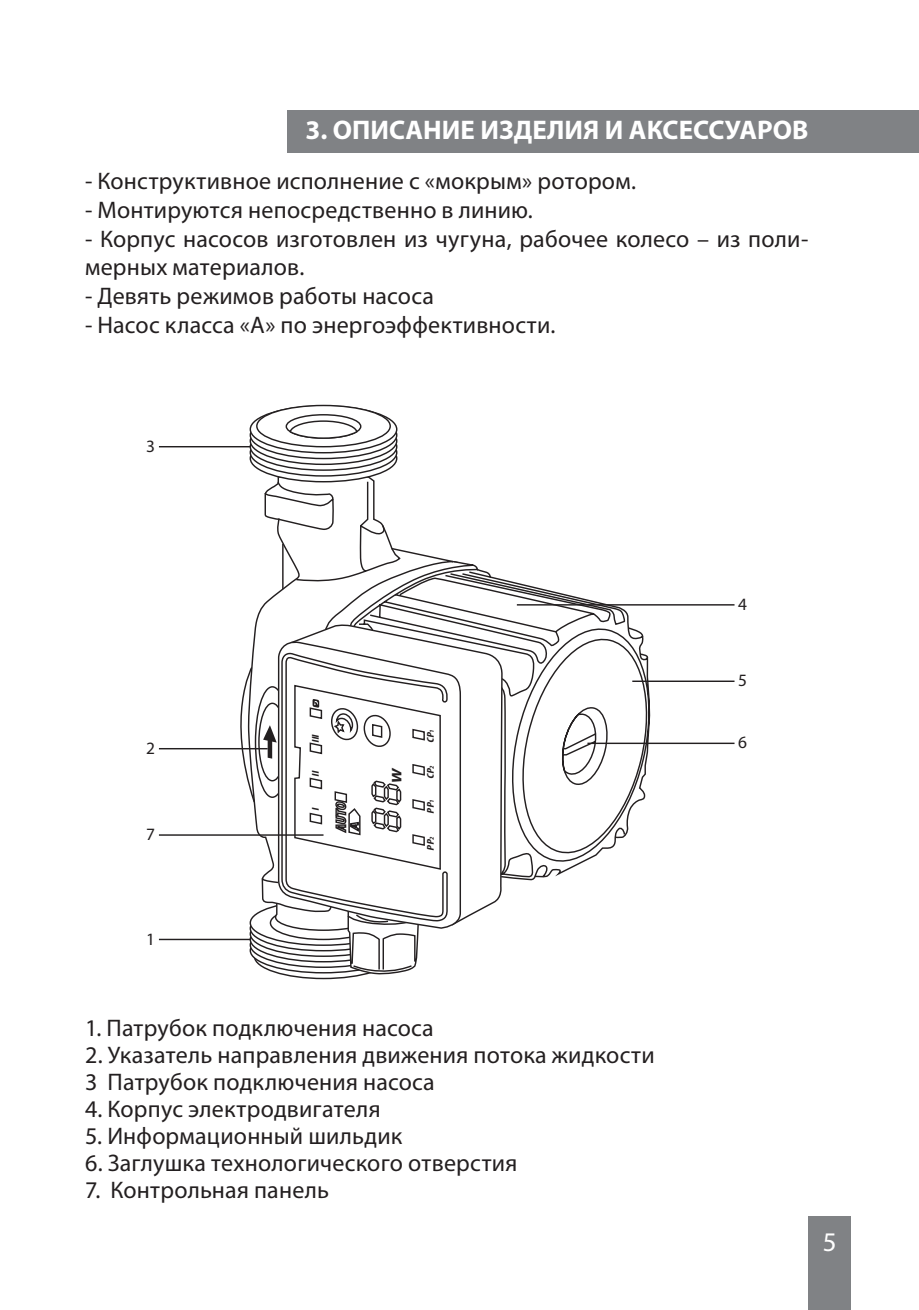
<style>
.page{position:relative;width:919px;height:1310px;background:#fff}
.page>*{position:absolute;margin:0;border:0;box-sizing:border-box;transform-origin:0 0}
.t1{font:700 27px "Myriad Pro";color:#fff}
.t2{font:27px "Myriad Pro";color:#fff}
.t3{font:24px/28.8px "Myriad Pro";letter-spacing:.01em;color:#231f20}
.t4{font:17.4px "Myriad Pro";color:#231f20}
.t5{font:italic 700 13.8px "Myriad Pro";color:#231f20;scale:1.18 1}
.t6{font:italic 700 condensed 9.9px "Myriad Pro";color:#231f20;scale:1.18 1}
.s1{font-size:6px}
</style>
<div class="page">
<div style="left:808px;top:1216px;width:42px;height:94px;background:#808285"></div>
<div style="left:287px;top:111px;width:631px;height:42px;background:#808285"></div>
<svg style="left:454px;top:561px;width:206px;height:320px"></svg>
<svg style="left:250px;top:900px;width:146px;height:45px"></svg>
<svg style="left:256px;top:549px;width:198px;height:364px"></svg>
<svg style="left:257px;top:405px;width:133px;height:42px"></svg>
<svg style="left:286px;top:415px;width:75px;height:23px"></svg>
<div style="left:285px;top:414px;width:76px;height:25px;border:1px solid #231f20;border-radius:50%"></div>
<svg style="left:226px;top:420px;width:175px;height:464px"></svg>
<svg style="left:255px;top:687px;width:34px;height:110px"></svg>
<svg style="left:259px;top:703px;width:27px;height:78px"></svg>
<div style="left:258px;top:702px;width:28px;height:79px;border:1px solid #231f20;border-radius:50%"></div>
<svg style="left:290px;top:624px;width:213px;height:297px"></svg>
<svg style="left:277px;top:638px;width:184px;height:289px"></svg>
<svg style="left:263px;top:651px;width:187px;height:329px"></svg>
<hr style="left:159px;top:446px;width:91px;height:1px;background:#231f20">
<hr style="left:159px;top:938px;width:91px;height:2px;background:#231f20">
<hr style="left:159px;top:748px;width:108px;height:1px;background:#231f20">
<hr style="left:517px;top:604px;width:217px;height:1px;background:#231f20">
<hr style="left:632px;top:680px;width:102px;height:2px;background:#231f20">
<hr style="left:587px;top:742px;width:147px;height:2px;background:#231f20">
<hr style="left:159px;top:834px;width:164px;height:2px;background:#231f20">
<p class="t1" style="left:305px;top:113px;width:504px">3. ОПИСАНИЕ ИЗДЕЛИЯ И АКСЕССУАРОВ</p>
<p class="t3" style="left:85px;top:166px;width:552px">- Конструктивное исполнение с «мокрым» ротором.</p>
<p class="t3" style="left:85px;top:195px;width:449px">- Монтируются непосредственно в линию.</p>
<p class="t3" style="left:85px;top:224px;width:724px">- Корпус насосов изготовлен из чугуна, рабочее колесо – из поли&shy;мерных материалов.</p>
<p class="t3" style="left:85px;top:281px;width:350px">- Девять режимов работы насоса</p>
<p class="t3" style="left:85px;top:310px;width:472px">- Насос класса «А» по энергоэффективности.</p>
<p class="t4" style="left:146px;top:435px;width:10px">3</p>
<p class="t4" style="left:146px;top:737px;width:10px">2</p>
<p class="t4" style="left:146px;top:823px;width:10px">7</p>
<p class="t4" style="left:146px;top:928px;width:10px">1</p>
<p class="t6" style="left:309px;top:743px;width:11px;rotate:-90deg">III</p>
<p class="t6" style="left:309px;top:777px;width:8px;rotate:-90deg">II</p>
<p class="t6" style="left:309px;top:810px;width:6px;rotate:-90deg">I</p>
<p class="t5" style="left:388px;top:784px;width:17px;rotate:-90deg">W</p>
<p class="t6" style="left:424px;top:743px;width:14px;rotate:-90deg">CP<span class="s1">1</span></p>
<p class="t6" style="left:424px;top:778px;width:14px;rotate:-90deg">CP<span class="s1">2</span></p>
<p class="t6" style="left:424px;top:814px;width:14px;rotate:-90deg">PP<span class="s1">1</span></p>
<p class="t6" style="left:424px;top:850px;width:14px;rotate:-90deg">PP<span class="s1">2</span></p>
<p class="t3" style="left:85px;top:1013px;width:350px">1. Патрубок подключения насоса</p>
<p class="t3" style="left:85px;top:1040px;width:571px;line-height:27px">2. Указатель направления движения потока жидкости<br>3 Патрубок подключения насоса</p>
<p class="t3" style="left:85px;top:1094px;width:297px">4. Корпус электродвигателя</p>
<p class="t3" style="left:85px;top:1121px;width:319px">5. Информационный шильдик</p>
<p class="t3" style="left:85px;top:1148px;width:433px">6. Заглушка технологического отверстия</p>
<p class="t3" style="left:85px;top:1175px;width:245px">7. Контрольная панель</p>
<p class="t4" style="left:738px;top:593px;width:10px">4</p>
<p class="t4" style="left:738px;top:669px;width:10px">5</p>
<p class="t4" style="left:738px;top:732px;width:10px">6</p>
<p class="t2" style="left:822px;top:1225px;width:15px">5</p>
</div>
